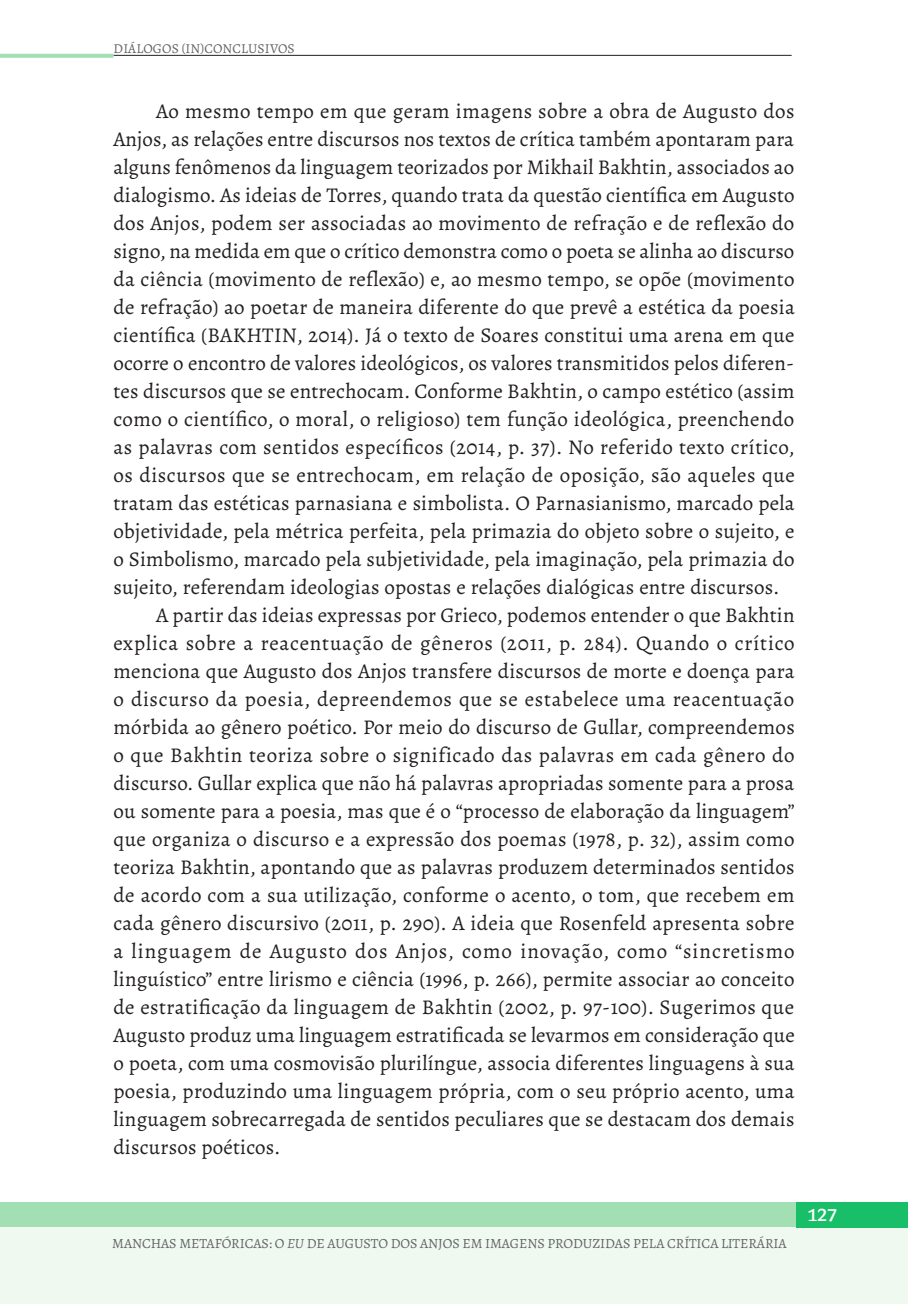
<style>
.page{position:relative;width:908px;height:1304px;background:#fff}
.page>*{position:absolute;margin:0;border:0;box-sizing:border-box;transform-origin:0 0}
.t1{font:21px "Alegreya";letter-spacing:.01em;color:#231f20}
.t2{font:21px "Alegreya";letter-spacing:.03em;color:#231f20}
.t3{font:21px "Alegreya";letter-spacing:.04em;color:#231f20}
.t4{font:21px "Alegreya";letter-spacing:.035em;color:#231f20}
.t5{font:21px "Alegreya";letter-spacing:.05em;color:#231f20}
.t6{font:18px "Sansita";color:#fff}
.t7{font:14px "Alegreya";letter-spacing:-.005em;color:#636366}
.t8{font:13.6px "Alegreya";letter-spacing:.01em;color:#636366}
.s1{font-style:italic}
</style>
<div class="page">
<div style="left:0;top:1202px;width:907px;height:25px;background:#a2dfb2"></div>
<div style="left:0;top:1227px;width:907px;height:77px;background:#eff9ef"></div>
<div style="left:795px;top:1202px;width:112px;height:25px;background:#19be69"></div>
<hr style="left:113px;top:55px;width:678px;height:1px;background:#231f20">
<svg style="left:0;top:54px;width:113px;height:4px"></svg>
<p class="t8" style="left:114px;top:40px;width:183px">DIÁLOGOS (IN)CONCLUSIVOS</p>
<p class="t1" style="left:156px;top:98px;width:639px">Ao mesmo tempo em que geram imagens sobre a obra de Augusto dos</p>
<p class="t1" style="left:113px;top:126px;width:681px">Anjos, as relações entre discursos nos textos de crítica também apontaram para</p>
<p class="t1" style="left:113px;top:153px;width:682px">alguns fenômenos da linguagem teorizados por Mikhail Bakhtin, associados ao</p>
<p class="t1" style="left:113px;top:181px;width:682px">dialogismo. As ideias de Torres, quando trata da questão científica em Augusto</p>
<p class="t1" style="left:113px;top:209px;width:682px">dos Anjos, podem ser associadas ao movimento de refração e de reflexão do</p>
<p class="t1" style="left:113px;top:237px;width:682px">signo, na medida em que o crítico demonstra como o poeta se alinha ao discurso</p>
<p class="t1" style="left:113px;top:265px;width:682px">da ciência (movimento de reflexão) e, ao mesmo tempo, se opõe (movimento</p>
<p class="t1" style="left:113px;top:293px;width:682px">de refração) ao poetar de maneira diferente do que prevê a estética da poesia</p>
<p class="t1" style="left:113px;top:321px;width:682px">científica (BAKHTIN, 2014). Já o texto de Soares constitui uma arena em que</p>
<p class="t1" style="left:113px;top:349px;width:682px">ocorre o encontro de valores ideológicos, os valores transmitidos pelos diferen-</p>
<p class="t1" style="left:113px;top:377px;width:682px">tes discursos que se entrechocam. Conforme Bakhtin, o campo estético (assim</p>
<p class="t1" style="left:113px;top:405px;width:682px">como o científico, o moral, o religioso) tem função ideológica, preenchendo</p>
<p class="t1" style="left:113px;top:433px;width:682px">as palavras com sentidos específicos (2014, p. 37). No referido texto crítico,</p>
<p class="t2" style="left:113px;top:461px;width:682px">os discursos que se entrechocam, em relação de oposição, são aqueles que</p>
<p class="t1" style="left:113px;top:489px;width:682px">tratam das estéticas parnasiana e simbolista. O Parnasianismo, marcado pela</p>
<p class="t1" style="left:113px;top:517px;width:682px">objetividade, pela métrica perfeita, pela primazia do objeto sobre o sujeito, e</p>
<p class="t1" style="left:113px;top:545px;width:682px">o Simbolismo, marcado pela subjetividade, pela imaginação, pela primazia do</p>
<p class="t1" style="left:113px;top:573px;width:667px">sujeito, referendam ideologias opostas e relações dialógicas entre discursos.</p>
<p class="t1" style="left:156px;top:601px;width:639px">A partir das ideias expressas por Grieco, podemos entender o que Bakhtin</p>
<p class="t3" style="left:113px;top:629px;width:682px">explica sobre a reacentuação de gêneros (2011, p. 284). Quando o crítico</p>
<p class="t1" style="left:113px;top:657px;width:682px">menciona que Augusto dos Anjos transfere discursos de morte e doença para</p>
<p class="t4" style="left:113px;top:685px;width:682px">o discurso da poesia, depreendemos que se estabelece uma reacentuação</p>
<p class="t1" style="left:113px;top:713px;width:682px">mórbida ao gênero poético. Por meio do discurso de Gullar, compreendemos</p>
<p class="t2" style="left:113px;top:741px;width:682px">o que Bakhtin teoriza sobre o significado das palavras em cada gênero do</p>
<p class="t1" style="left:113px;top:769px;width:682px">discurso. Gullar explica que não há palavras apropriadas somente para a prosa</p>
<p class="t1" style="left:113px;top:797px;width:682px">ou somente para a poesia, mas que é o “processo de elaboração da linguagem”</p>
<p class="t1" style="left:113px;top:825px;width:682px">que organiza o discurso e a expressão dos poemas (1978, p. 32), assim como</p>
<p class="t1" style="left:113px;top:853px;width:682px">teoriza Bakhtin, apontando que as palavras produzem determinados sentidos</p>
<p class="t1" style="left:113px;top:881px;width:682px">de acordo com a sua utilização, conforme o acento, o tom, que recebem em</p>
<p class="t1" style="left:113px;top:909px;width:682px">cada gênero discursivo (2011, p. 290). A ideia que Rosenfeld apresenta sobre</p>
<p class="t5" style="left:113px;top:937px;width:682px">a linguagem de Augusto dos Anjos, como inovação, como “sincretismo</p>
<p class="t1" style="left:113px;top:965px;width:682px">linguístico” entre lirismo e ciência (1996, p. 266), permite associar ao conceito</p>
<p class="t1" style="left:113px;top:993px;width:681px">de estratificação da linguagem de Bakhtin (2002, p. 97-100). Sugerimos que</p>
<p class="t1" style="left:113px;top:1021px;width:682px">Augusto produz uma linguagem estratificada se levarmos em consideração que</p>
<p class="t1" style="left:113px;top:1049px;width:682px">o poeta, com uma cosmovisão plurilíngue, associa diferentes linguagens à sua</p>
<p class="t1" style="left:113px;top:1077px;width:682px">poesia, produzindo uma linguagem própria, com o seu próprio acento, uma</p>
<p class="t1" style="left:113px;top:1105px;width:682px">linguagem sobrecarregada de sentidos peculiares que se destacam dos demais</p>
<p class="t1" style="left:113px;top:1133px;width:168px">discursos poéticos.</p>
<p class="t7" style="left:112px;top:1235px;width:675px">MANCHAS METAFÓRICAS: O <span class="s1">EU</span> DE AUGUSTO DOS ANJOS EM IMAGENS PRODUZIDAS PELA CRÍTICA LITERÁRIA</p>
<p class="t6" style="left:807px;top:1204px;width:31px">127</p>
</div>
